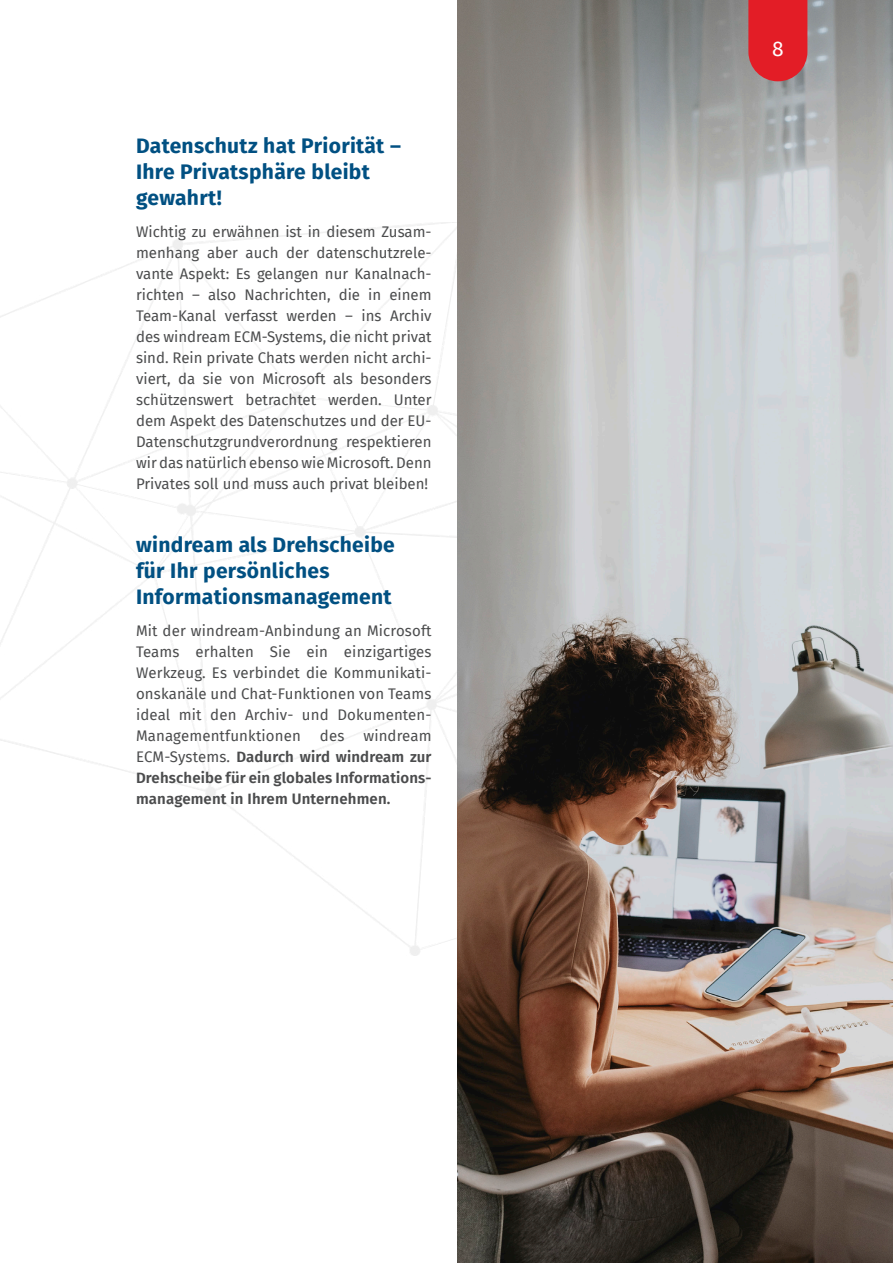
<style>
.page{position:relative;width:893px;height:1263px;background:#fff}
.page>*{position:absolute;margin:0;border:0;box-sizing:border-box;transform-origin:0 0}
.Überschrift_1{font:700 21px/26.2px "Fira Sans";letter-spacing:.015em;color:#015082}
.t1{font:21px "Fira Sans";color:#fff}
.Fließext{font:15px/21px "Fira Sans";color:#4b4c4d;text-align:justify}
.Fließext-2{font:600 15px/21px "Fira Sans";letter-spacing:.01em;color:#4b4c4d;text-align:justify}
.s1{font-weight:400}
</style>
<div class="page">
<img style="left:457px;top:0;width:436px;height:1263px">
<svg style="left:748px;top:0;width:59px;height:81px;background:#dc262f"></svg>
<p class="Überschrift_1" style="left:136px;top:131px;width:266px">Datenschutz hat Priorität –<br>Ihre Privatsphäre bleibt gewahrt!</p>
<p class="Fließext" style="left:136px;top:221px;width:297px">Wichtig zu erwähnen ist in diesem Zusam&shy;menhang aber auch der datenschutzrele&shy;vante Aspekt: Es gelangen nur Kanalnach&shy;richten – also Nachrichten, die in einem Team-Kanal verfasst werden – ins Archiv des windream ECM-Systems, die nicht privat sind. Rein private Chats werden nicht archi&shy;viert, da sie von Microsoft als besonders schützenswert betrachtet werden. Unter dem Aspekt des Datenschutzes und der EU-Datenschutzgrundverordnung respektieren wir das natürlich ebenso wie Microsoft. Denn Privates soll und muss auch privat bleiben!</p>
<p class="Überschrift_1" style="left:136px;top:530px;width:260px">windream als Drehscheibe für Ihr persönliches<br>Informationsmanagement</p>
<p class="Fließext" style="left:136px;top:620px;width:297px">Mit der windream-Anbindung an Microsoft Teams erhalten Sie ein einzigartiges Werkzeug. Es verbindet die Kommunikati&shy;onskanäle und Chat-Funktionen von Teams ideal mit den Archiv- und Dokumenten-Managementfunktionen</p>
<p class="Fließext-2" style="left:136px;top:724px;width:297px;text-indent:227px"><span class="s1">windream ECM-Systems.</span> Dadurch wird windream zur Drehscheibe für ein globales Informations&shy;management in Ihrem Unternehmen.</p>
<p class="Fließext" style="left:320px;top:725px;width:26px">des</p>
<h1 class="t1" style="left:772px;top:33px;width:13px">8</h1>
</div>
